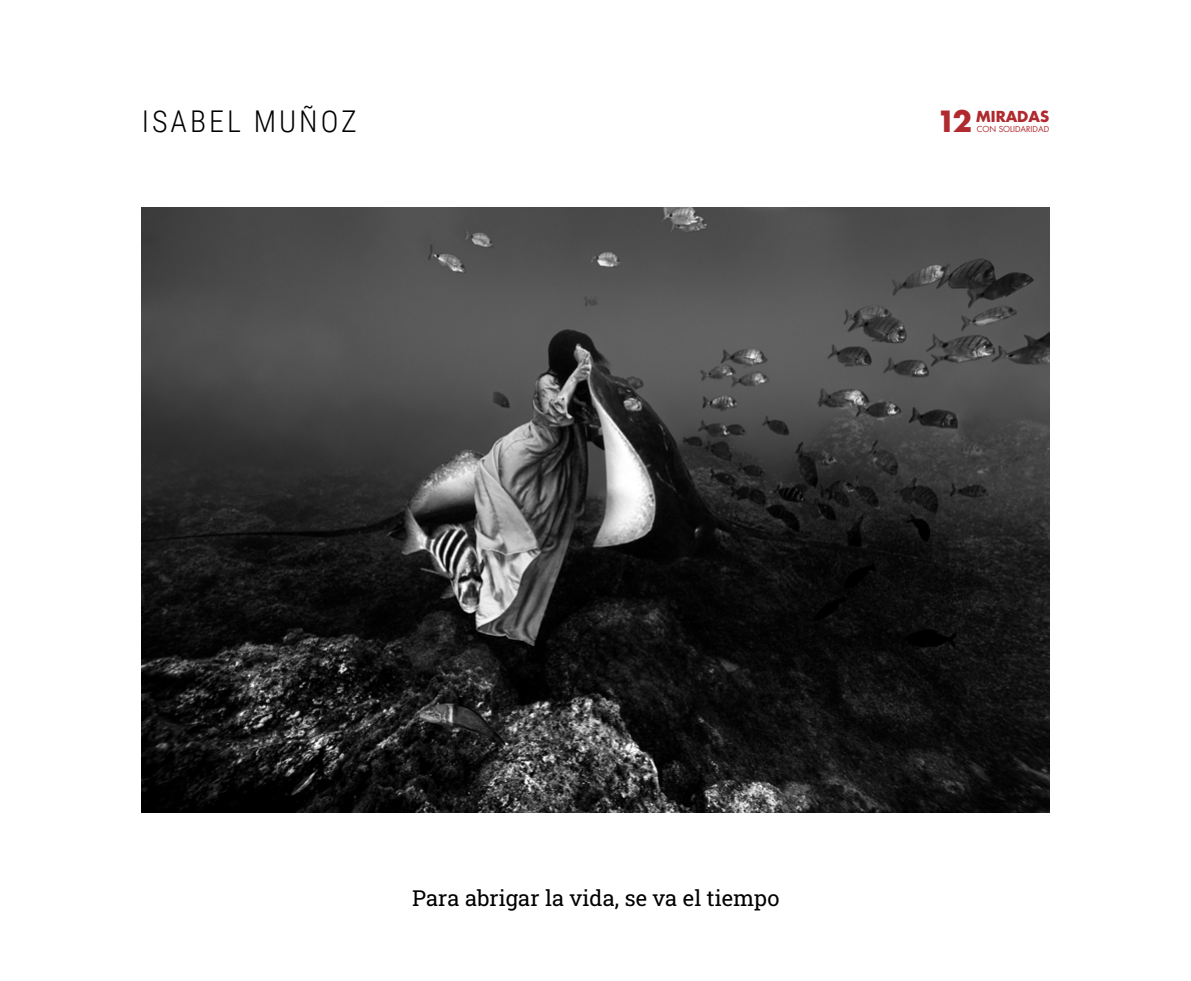
<style>
.page{position:relative;width:1191px;height:981px;background:#fff}
.page>*{position:absolute;margin:0;border:0;box-sizing:border-box;transform-origin:0 0}
.mes{font:300 30px "Roboto Condensed";letter-spacing:.1em;color:#000}
.fotografo{font:700 28.6px "Futura LT";color:#b02a2f}
.fotografo-2{font:22px "Roboto Slab";color:#000}
.fotografo-3{font:700 14.8px "Futura LT";color:#b02a2f}
.fotografo-4{font:8px "Futura LT";color:#b02a2f}
</style>
<div class="page">
<img style="left:142px;top:208px;width:907px;height:605px">
<p class="mes" style="left:142px;top:100px;width:216px">ISABEL MUÑOZ</p>
<p class="fotografo" style="left:936px;top:102px;width:37px">12</p>
<p class="fotografo-3" style="left:976px;top:106px;width:74px">MIRADAS</p>
<p class="fotografo-4" style="left:976px;top:124px;width:74px">CON SOLIDARIDAD</p>
<p class="fotografo-2" style="left:412px;top:883px;width:369px">Para abrigar la vida, se va el tiempo</p>
</div>
